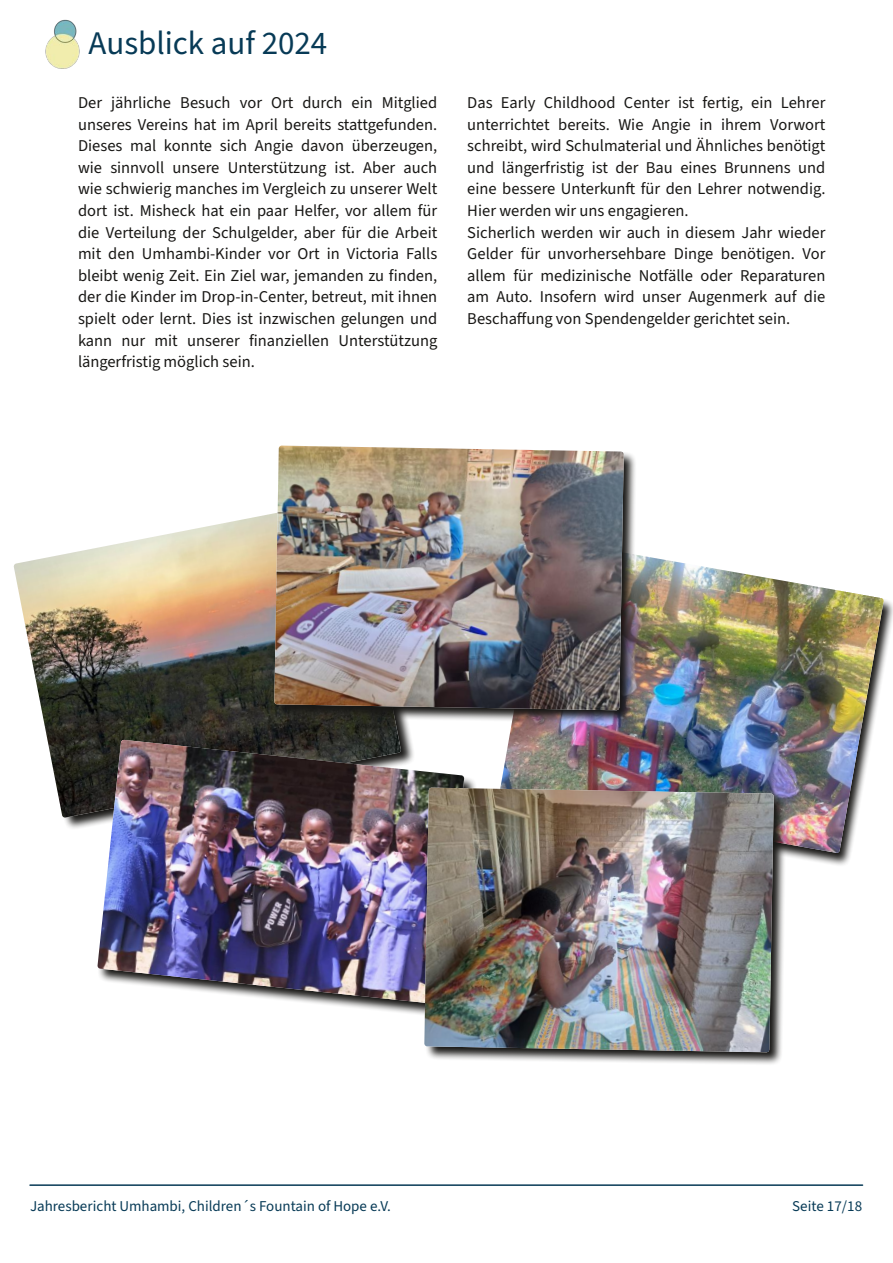
<style>
.page{position:relative;width:893px;height:1263px;background:#fff}
.page>*{position:absolute;margin:0;border:0;box-sizing:border-box;transform-origin:0 0}
.t1{font:33px "Source Sans 3";color:#073a56}
.t2{font:16.5px/21.6px "Source Sans 3";color:#181715;text-align:justify}
.t3{font:15px "Source Sans 3";color:#073a56}
</style>
<div class="page">
<hr style="left:30px;top:1184px;width:832px;height:2px;background:#073a56">
<img style="left:45px;top:20px;width:35px;height:49px">
<img style="left:14px;top:513px;width:387px;height:305px">
<svg style="left:789px;top:599px;width:104px;height:266px"></svg>
<img style="left:500px;top:555px;width:384px;height:298px">
<svg style="left:96px;top:740px;width:380px;height:275px"></svg>
<img style="left:97px;top:740px;width:367px;height:264px">
<img style="left:274px;top:453px;width:365px;height:272px">
<img style="left:274px;top:446px;width:350px;height:264px">
<svg style="left:427px;top:788px;width:362px;height:276px"></svg>
<img style="left:424px;top:788px;width:350px;height:264px">
<h1 class="t1" style="left:88px;top:21px;width:240px">Ausblick auf 2024</h1>
<p class="t2" style="left:78px;top:92px;width:361px">Der jährliche Besuch vor Ort durch ein Mitglied unseres Vereins hat im April bereits stattgefunden.<br>Dieses mal konnte sich Angie davon überzeugen, wie sinnvoll unsere Unterstützung ist. Aber auch wie schwierig manches im Vergleich zu unserer Welt dort ist. Misheck hat ein paar Helfer, vor allem für die Verteilung der Schulgelder, aber für die Arbeit mit den Umhambi‑Kinder vor Ort in Victoria Falls bleibt wenig Zeit. Ein Ziel war, jemanden zu finden, der die Kinder im Drop‑in‑Center, betreut, mit ihnen spielt oder lernt. Dies ist inzwischen gelungen und kann nur mit unserer finanziellen Unterstützung längerfristig möglich sein.</p>
<p class="t2" style="left:467px;top:92px;width:360px;text-align:left">Das Early Childhood Center ist fertig, ein Lehrer unterrichtet bereits. Wie Angie in ihrem Vorwort schreibt, wird Schulmaterial und Ähnliches benötigt und längerfristig ist der Bau eines Brunnens und eine bessere Unterkunft für den Lehrer notwendig.<br>Hier werden wir uns engagieren.<br>Sicherlich werden wir auch in diesem Jahr wieder Gelder für unvorhersehbare Dinge benötigen. Vor allem für medizinische Notfälle oder Reparaturen am Auto. Insofern wird unser Augenmerk auf die Beschaffung von Spendengelder gerichtet sein.</p>
<p class="t3" style="left:30px;top:1196px;width:362px">Jahresbericht Umhambi, Children´s Fountain of Hope e.V.</p>
<p class="t3" style="left:792px;top:1196px;width:71px">Seite 17/18</p>
</div>
